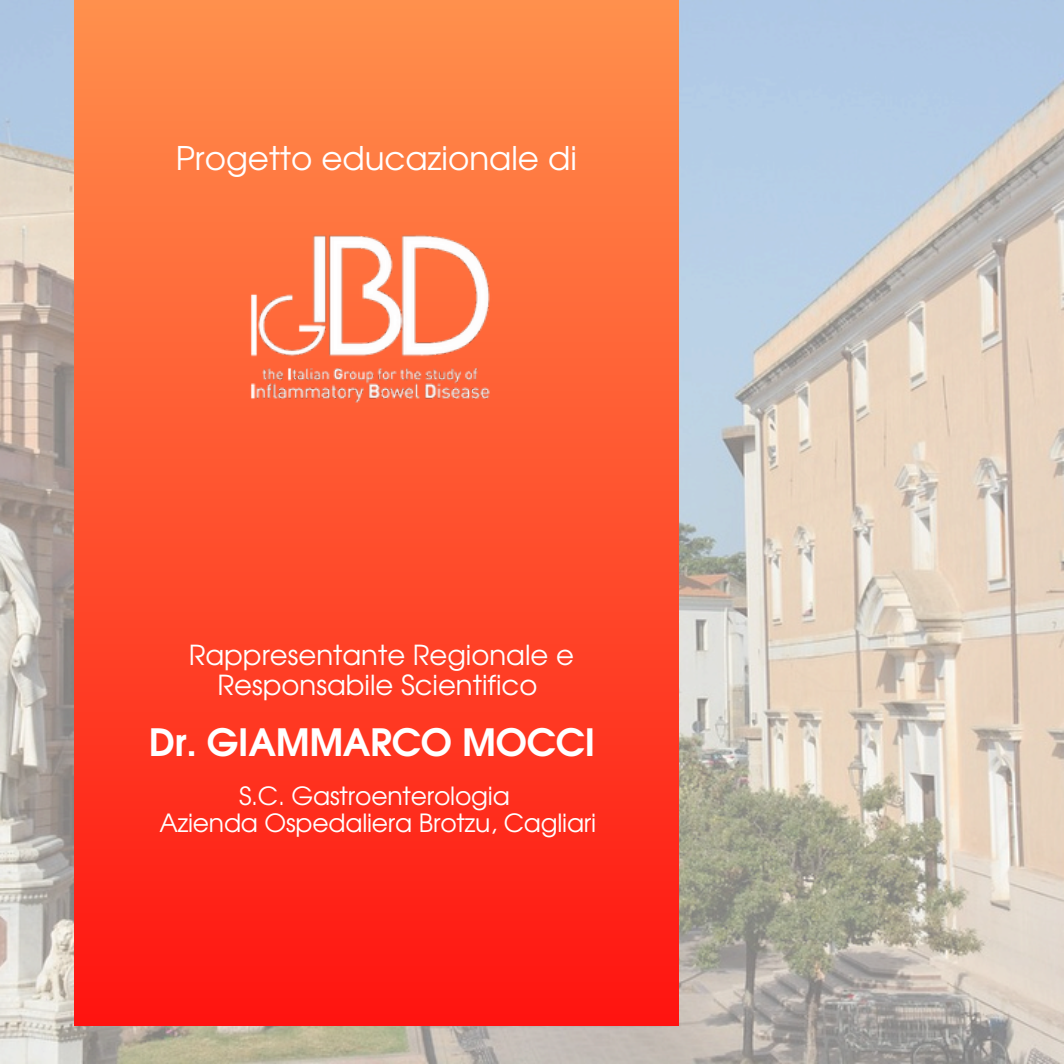
<style>
.page{position:relative;width:1064px;height:1064px;background:#fff}
.page>*{position:absolute;margin:0;border:0;box-sizing:border-box;transform-origin:0 0}
.t1{font:700 37.5px "Te X Gyre Adventor";letter-spacing:-.01em;color:#fff}
.t2{font:32.5px "Te X Gyre Adventor";color:#fff}
.t3{font:27.5px/30px "Te X Gyre Adventor";color:#fff;text-align:center}
.t4{font:25px "Te X Gyre Adventor";letter-spacing:-.01em;color:#fff}
</style>
<div class="page">
<img style="left:0;top:0;width:1063px;height:1063px">
<div style="left:74px;top:0;width:604px;height:1025px;background:linear-gradient(to bottom,#ff904d,#ff1310)"></div>
<img style="left:232px;top:194px;width:291px;height:236px">
<h2 class="t2" style="left:176px;top:132px;width:402px">Progetto educazionale di</h2>
<p class="t3" style="left:189px;top:638px;width:386px">Rappresentante Regionale e<br>Responsabile Scientifico</p>
<h1 class="t1" style="left:149px;top:709px;width:448px">Dr. GIAMMARCO MOCCI</h1>
<p class="t4" style="left:239px;top:776px;width:272px">S.C. Gastroenterologia</p>
<p class="t4" style="left:159px;top:802px;width:438px">Azienda Ospedaliera Brotzu, Cagliari</p>
</div>
